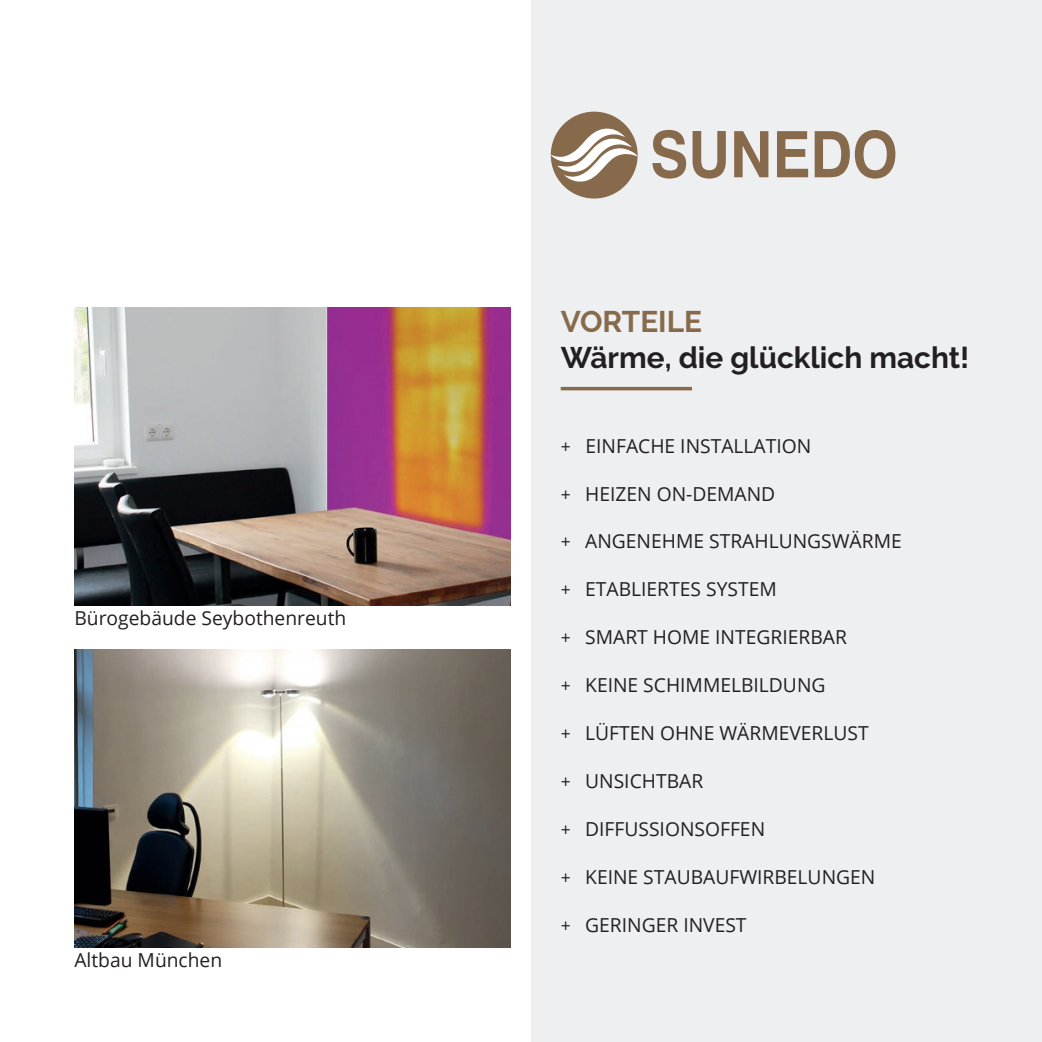
<style>
.page{position:relative;width:1042px;height:1042px;background:#fff}
.page>*{position:absolute;margin:0;border:0;box-sizing:border-box;transform-origin:0 0}
.t1{font:700 29.75px "Raleway";color:#231f20}
.t2{font:700 29.75px "Raleway";color:#876a4c}
.t3{font:19.25px "Open Sans";color:#231f20}
.s1{font-size:17.5px}
</style>
<div class="page">
<div style="left:531px;top:0;width:511px;height:1042px;background:#edeff0"></div>
<div style="left:551px;top:112px;width:86px;height:86px;background:#876a4c;border-radius:50%"></div>
<svg style="left:551px;top:128px;width:87px;height:55px"></svg>
<svg style="left:652px;top:130px;width:34px;height:49px"></svg>
<svg style="left:692px;top:131px;width:34px;height:48px"></svg>
<svg style="left:734px;top:131px;width:34px;height:46px"></svg>
<svg style="left:777px;top:131px;width:31px;height:46px"></svg>
<svg style="left:814px;top:130px;width:81px;height:49px"></svg>
<img style="left:74px;top:308px;width:436px;height:297px">
<img style="left:74px;top:649px;width:436px;height:298px">
<hr style="left:561px;top:387px;width:131px;height:3px;background:#876a4c">
<p class="t3" style="left:74px;top:605px;width:273px">Bürogebäude Seybothenreuth</p>
<p class="t3" style="left:74px;top:947px;width:149px">Altbau München</p>
<h1 class="t2" style="left:561px;top:304px;width:143px">VORTEILE</h1>
<h1 class="t1" style="left:561px;top:340px;width:410px">Wärme, die glücklich macht!</h1>
<p class="t3" style="left:561px;top:432px;width:252px"><span class="s1">+</span> EINFACHE INSTALLATION</p>
<p class="t3" style="left:561px;top:480px;width:216px"><span class="s1">+</span> HEIZEN ON-DEMAND</p>
<p class="t3" style="left:561px;top:528px;width:343px"><span class="s1">+</span> ANGENEHME STRAHLUNGSWÄRME</p>
<p class="t3" style="left:561px;top:576px;width:218px"><span class="s1">+</span> ETABLIERTES SYSTEM</p>
<p class="t3" style="left:561px;top:624px;width:288px"><span class="s1">+</span> SMART HOME INTEGRIERBAR</p>
<p class="t3" style="left:561px;top:672px;width:266px"><span class="s1">+</span> KEINE SCHIMMELBILDUNG</p>
<p class="t3" style="left:561px;top:720px;width:309px"><span class="s1">+</span> LÜFTEN OHNE WÄRMEVERLUST</p>
<p class="t3" style="left:561px;top:768px;width:144px"><span class="s1">+</span> UNSICHTBAR</p>
<p class="t3" style="left:561px;top:816px;width:206px"><span class="s1">+</span> DIFFUSSIONSOFFEN</p>
<p class="t3" style="left:561px;top:863px;width:316px"><span class="s1">+</span> KEINE STAUBAUFWIRBELUNGEN</p>
<p class="t3" style="left:561px;top:911px;width:187px"><span class="s1">+</span> GERINGER INVEST</p>
</div>
